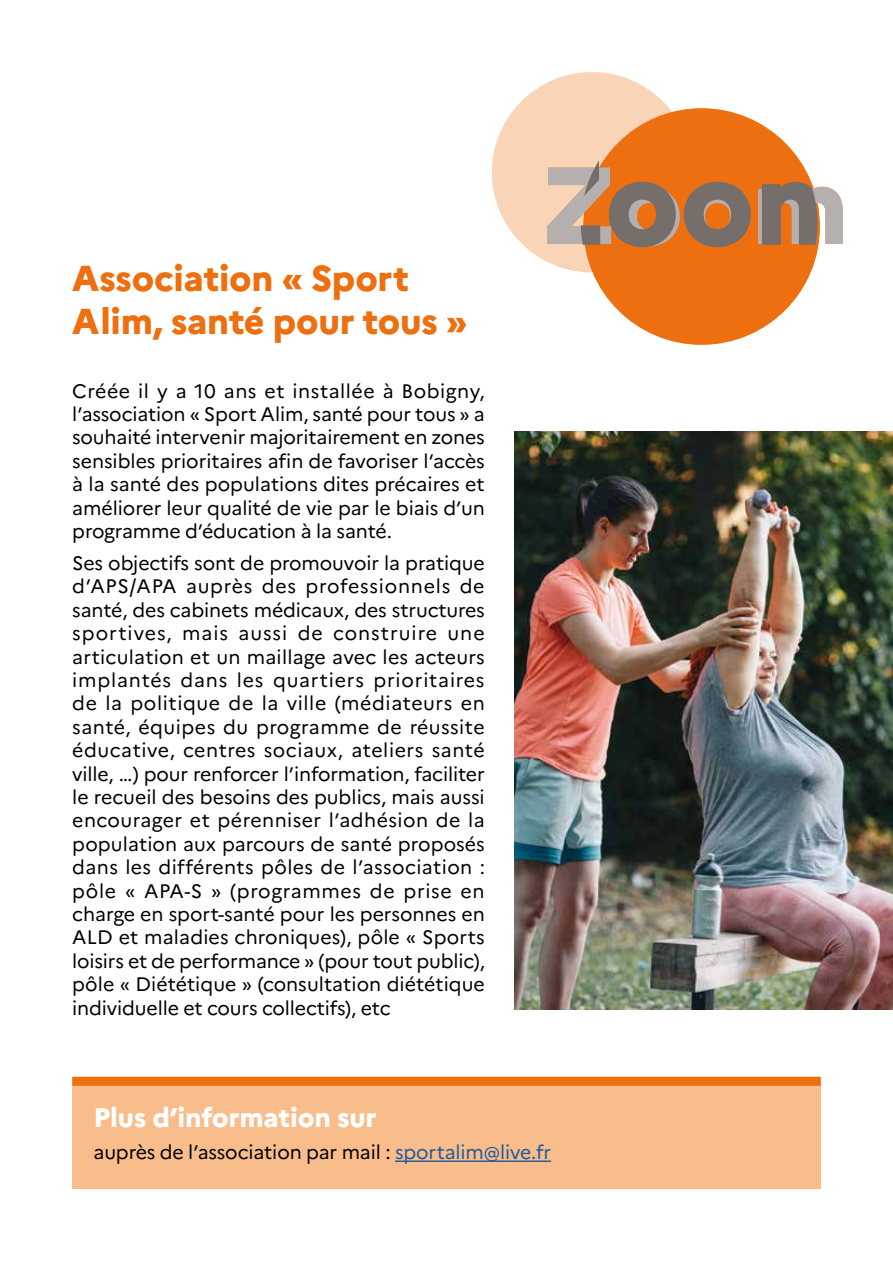
<style>
.page{position:relative;width:893px;height:1263px;background:#fff}
.page>*{position:absolute;margin:0;border:0;box-sizing:border-box;transform-origin:0 0}
.Texte_courant{font:800 36px/43.2px "Marianne";letter-spacing:-.01em;color:#ed6f0f}
.Texte_courant-2{font:800 27px "Marianne";letter-spacing:-.01em;color:#fff}
.Texte_courant-3{font:19.5px/23.4px "Marianne";letter-spacing:-.01em;color:#000;text-align:justify}
.s1{color:#22599b}
</style>
<div class="page">
<div style="left:72px;top:1077px;width:749px;height:111px;background:#f9bc8b"></div>
<hr style="left:395px;top:1160px;width:156px;height:2px;background:#22599b">
<img style="left:514px;top:432px;width:379px;height:577px">
<div style="left:72px;top:1077px;width:749px;height:9px;background:#ed6f0f"></div>
<div style="left:492px;top:72px;width:200px;height:200px;background:#f9d4b7;border-radius:50%"></div>
<div style="left:583px;top:108px;width:237px;height:237px;background:#ed6f0f;border-radius:50%"></div>
<svg style="left:547px;top:161px;width:296px;height:86px"></svg>
<p class="Texte_courant" style="left:72px;top:256px;width:397px">Association « Sport<br>Alim, santé pour tous »</p>
<p class="Texte_courant-3" style="left:72px;top:379px;width:414px">Créée il y a 10 ans et installée à Bobigny, l’association « Sport Alim, santé pour tous » a souhaité intervenir majoritairement en zones sensibles prioritaires afin de favoriser l’accès à la santé des populations dites précaires et améliorer leur qualité de vie par le biais d’un programme d’éducation à la santé.</p>
<p class="Texte_courant-3" style="left:72px;top:551px;width:414px">Ses objectifs sont de promouvoir la pratique d’APS/APA auprès des professionnels de santé, des cabinets médicaux, des structures sportives, mais aussi de construire une articulation et un maillage avec les acteurs implantés dans les quartiers prioritaires de la politique de la ville (médiateurs en santé, équipes du programme de réussite éducative, centres sociaux, ateliers santé ville, …) pour renforcer l’information, faciliter le recueil des besoins des publics, mais aussi encourager et pérenniser l’adhésion de la population aux parcours de santé proposés dans les différents pôles de l’association : pôle « APA-S » (programmes de prise en charge en sport-santé pour les personnes en ALD et maladies chroniques), pôle « Sports loisirs et de performance » (pour tout public), pôle « Diététique » (consultation diététique individuelle et cours collectifs), etc</p>
<p class="Texte_courant-2" style="left:94px;top:1101px;width:285px">Plus d’information sur</p>
<p class="Texte_courant-3" style="left:94px;top:1140px;width:459px">auprès de l’association par mail : <span class="s1">sportalim@live.fr</span></p>
</div>
